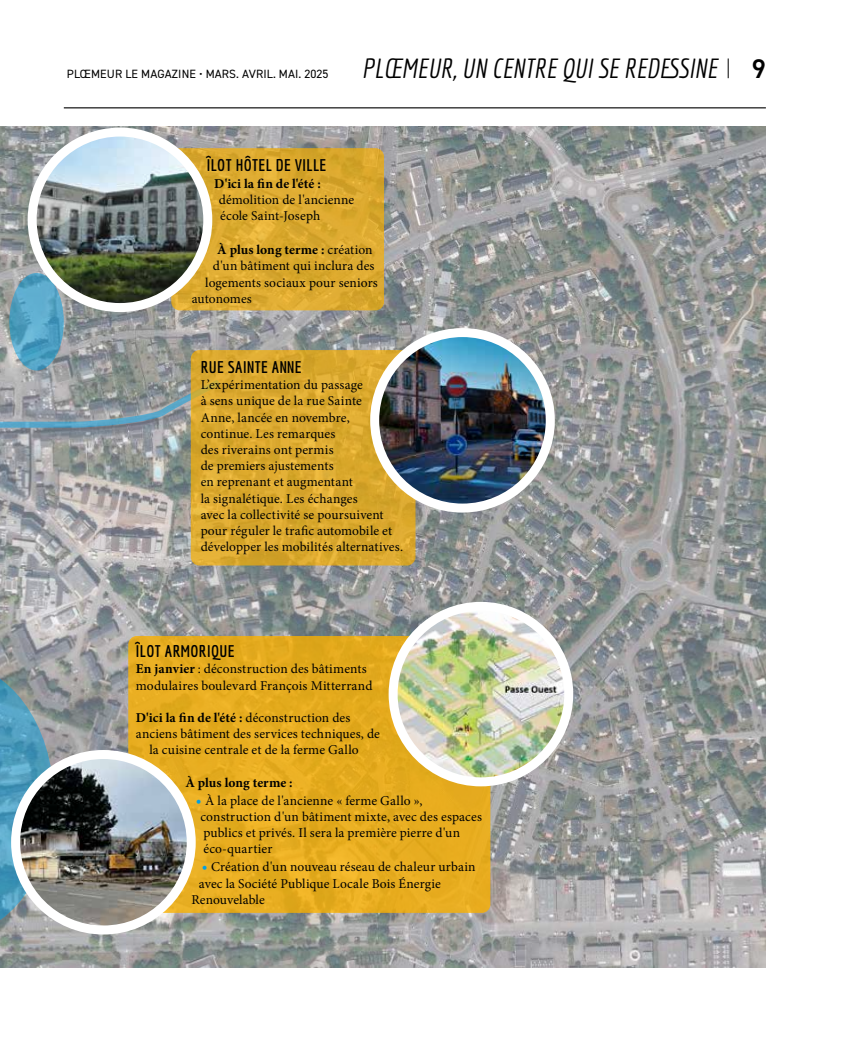
<style>
.page{position:relative;width:851px;height:1063px;background:#fff}
.page>*{position:absolute;margin:0;border:0;box-sizing:border-box;transform-origin:0 0}
.t1{font:italic 27px "Economica";color:#000}
.t2{font:600 27px "DIN2014";color:#000}
.t3{font:700 16.5px "Economica";letter-spacing:.025em;color:#000}
.t4{font:13.5px/16.2px "Minion Pro";letter-spacing:.005em;color:#000}
.t5{font:700 13.5px "Minion Pro";color:#000}
.t6{font:12px "DIN2014";letter-spacing:.01em;color:#000}
.s1{font-weight:400}
.s2{font-weight:700}
.s3{font-size:15px;color:#009fe3}
</style>
<div class="page">
<hr style="left:64px;top:107px;width:701px;height:1px;background:#000">
<svg style="left:727px;top:58px;width:1px;height:20px"></svg>
<img style="left:0;top:126px;width:765px;height:841px">
<div style="left:128px;top:636px;width:362px;height:277px;background:#e7ac1f;border-radius:9px"></div>
<img style="left:393px;top:606px;width:175px;height:176px;border-radius:88px">
<div style="left:388px;top:602px;width:185px;height:184px;border:9px solid #fff;border-radius:50%"></div>
<svg style="left:0;top:663px;width:54px;height:273px;background:#74a1b4"></svg>
<svg style="left:9px;top:273px;width:55px;height:97px;background:#53a2c4"></svg>
<img style="left:16px;top:755px;width:175px;height:175px;border-radius:88px">
<div style="left:11px;top:750px;width:185px;height:184px;border:9px solid #fff;border-radius:50%"></div>
<svg style="left:0;top:378px;width:191px;height:51px;background:#8f9ba2"></svg>
<svg style="left:191px;top:350px;width:224px;height:216px;background:#dbaa30"></svg>
<img style="left:374px;top:333px;width:176px;height:175px;border-radius:88px">
<div style="left:370px;top:328px;width:184px;height:185px;border:9px solid #fff;border-radius:50%"></div>
<svg style="left:171px;top:148px;width:213px;height:162px;background:#dcaa2f"></svg>
<img style="left:32px;top:132px;width:176px;height:174px">
<div style="left:28px;top:128px;width:184px;height:184px;border:9px solid #fff;border-radius:50%"></div>
<p class="t6" style="left:67px;top:66px;width:263px">PLŒMEUR LE MAGAZINE • MARS. AVRIL. MAI. 2025</p>
<h1 class="t1" style="left:361px;top:53px;width:357px">PLŒMEUR, UN CENTRE QUI SE REDESSINE</h1>
<h1 class="t2" style="left:751px;top:51px;width:16px">9</h1>
<p class="t3" style="left:207px;top:156px;width:121px">ÎLOT HÔTEL DE VILLE</p>
<p class="t5" style="left:214px;top:174px;width:108px">D'ici la fin de l'été :</p>
<p class="t4" style="left:219px;top:192px;width:137px">démolition de l'ancienne école Saint-Joseph</p>
<p class="t5" style="left:217px;top:240px;width:157px">À plus long terme : <span class="s1">création</span></p>
<p class="t4" style="left:213px;top:258px;width:163px">d'un bâtiment qui inclura des</p>
<p class="t4" style="left:205px;top:274px;width:174px">logements sociaux pour seniors</p>
<p class="t4" style="left:192px;top:291px;width:62px">autonomes</p>
<p class="t3" style="left:201px;top:357px;width:102px">RUE SAINTE ANNE</p>
<p class="t4" style="left:201px;top:377px;width:204px">L’expérimentation du passage<br>à sens unique de la rue Sainte<br>Anne, lancée en novembre, continue. Les remarques<br>des riverains ont permis<br>de premiers ajustements<br>en reprenant et augmentant<br>la signalétique. Les échanges<br>avec la collectivité se poursuivent pour réguler le trafic automobile et développer les mobilités alternatives.</p>
<p class="t3" style="left:136px;top:642px;width:100px">ÎLOT ARMORIQUE</p>
<p class="t4" style="left:136px;top:661px;width:238px"><span class="s2">En janvier</span> : déconstruction des bâtiments modulaires boulevard François Mitterrand</p>
<p class="t5" style="left:136px;top:708px;width:216px">D'ici la fin de l'été : <span class="s1">déconstruction des</span></p>
<p class="t4" style="left:136px;top:726px;width:245px">anciens bâtiment des services techniques, de</p>
<p class="t4" style="left:149px;top:742px;width:211px">la cuisine centrale et de la ferme Gallo</p>
<p class="t5" style="left:185px;top:773px;width:109px">À plus long terme :</p>
<p class="t4" style="left:200px;top:793px;width:283px;text-indent:-5px"><span class="s3">•</span> À la place de l'ancienne « ferme Gallo », construction d'un bâtiment mixte, avec des espaces publics et privés. Il sera la première pierre d'un éco-quartier</p>
<p class="t4" style="left:202px;top:859px;width:275px"><span class="s3">•</span> Création d'un nouveau réseau de chaleur urbain</p>
<p class="t4" style="left:199px;top:875px;width:243px">avec la Société Publique Locale Bois Énergie</p>
<p class="t4" style="left:191px;top:892px;width:75px">Renouvelable</p>
</div>
